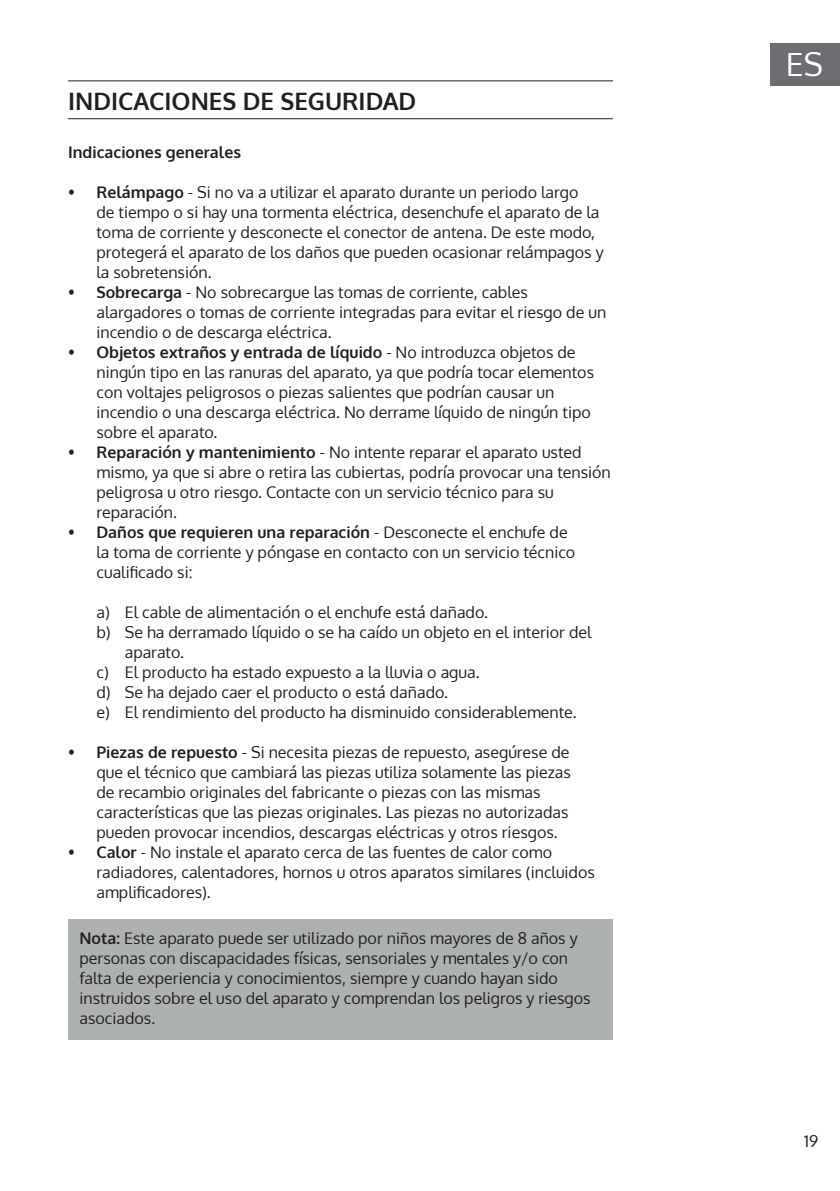
<style>
.page{position:relative;width:840px;height:1191px;background:#fff}
.page>*{position:absolute;margin:0;border:0;box-sizing:border-box;transform-origin:0 0}
.t1{font:32px "Oxygen";color:#fff}
.t2{font:700 24px "Oxygen";color:#231f20}
.t3{font:16px/20px "Oxygen";color:#231f20}
.t4{font:700 16px "Oxygen";color:#231f20}
.s1{font-weight:700}
</style>
<div class="page">
<div style="left:770px;top:43px;width:69px;height:42px;background:#6c6d70"></div>
<hr style="left:68px;top:80px;width:544px;height:1px;background:#231f20">
<hr style="left:68px;top:118px;width:544px;height:1px;background:#231f20">
<div style="left:68px;top:919px;width:544px;height:120px;background:#aeb1b1"></div>
<h2 class="t2" style="left:68px;top:86px;width:349px">INDICACIONES DE SEGURIDAD</h2>
<p class="t4" style="left:68px;top:142px;width:174px">Indicaciones generales</p>
<p class="t3" style="left:96px;top:182px;width:508px;text-indent:-28px">• <span class="s1">Relámpago</span> - Si no va a utilizar el aparato durante un periodo largo<br>de tiempo o si hay una tormenta eléctrica, desenchufe el aparato de la toma de corriente y desconecte el conector de antena. De este modo, protegerá el aparato de los daños que pueden ocasionar relámpagos y la sobretensión.</p>
<p class="t3" style="left:96px;top:282px;width:511px;text-indent:-28px">• <span class="s1">Sobrecarga</span> - No sobrecargue las tomas de corriente, cables alargadores o tomas de corriente integradas para evitar el riesgo de un incendio o de descarga eléctrica.</p>
<p class="t3" style="left:96px;top:342px;width:499px;text-indent:-28px">• <span class="s1">Objetos extraños y entrada de líquido</span> - No introduzca objetos de ningún tipo en las ranuras del aparato, ya que podría tocar elementos con voltajes peligrosos o piezas salientes que podrían causar un incendio o una descarga eléctrica. No derrame líquido de ningún tipo sobre el aparato.</p>
<p class="t3" style="left:96px;top:442px;width:515px;text-indent:-28px">• <span class="s1">Reparación y mantenimiento</span> - No intente reparar el aparato usted mismo, ya que si abre o retira las cubiertas, podría provocar una tensión peligrosa u otro riesgo. Contacte con un servicio técnico para su reparación.</p>
<p class="t3" style="left:96px;top:522px;width:480px;text-indent:-28px">• <span class="s1">Daños que requieren una reparación</span> - Desconecte el enchufe de la toma de corriente y póngase en contacto con un servicio técnico cualificado si:</p>
<p class="t3" style="left:96px;top:602px;width:393px">a) El cable de alimentación o el enchufe está dañado.</p>
<p class="t3" style="left:96px;top:622px;width:496px">b) Se ha derramado líquido o se ha caído un objeto en el interior del</p>
<p class="t3" style="left:125px;top:642px;width:60px">aparato.</p>
<p class="t3" style="left:96px;top:662px;width:384px">c) El producto ha estado expuesto a la lluvia o agua.</p>
<p class="t3" style="left:96px;top:682px;width:353px">d) Se ha dejado caer el producto o está dañado.</p>
<p class="t3" style="left:96px;top:702px;width:481px">e) El rendimiento del producto ha disminuido considerablemente.</p>
<p class="t3" style="left:96px;top:742px;width:475px;text-indent:-28px">• <span class="s1">Piezas de repuesto</span> - Si necesita piezas de repuesto, asegúrese de que el técnico que cambiará las piezas utiliza solamente las piezas de recambio originales del fabricante o piezas con las mismas características que las piezas originales. Las piezas no autorizadas pueden provocar incendios, descargas eléctricas y otros riesgos.</p>
<p class="t3" style="left:96px;top:842px;width:499px;text-indent:-28px">• <span class="s1">Calor</span> - No instale el aparato cerca de las fuentes de calor como radiadores, calentadores, hornos u otros aparatos similares (incluidos amplificadores).</p>
<p class="t3" style="left:79px;top:928px;width:512px"><span class="s1">Nota:</span> Este aparato puede ser utilizado por niños mayores de 8 años y personas con discapacidades físicas, sensoriales y mentales y/o con falta de experiencia y conocimientos, siempre y cuando hayan sido instruidos sobre el uso del aparato y comprendan los peligros y riesgos asociados.</p>
<h1 class="t1" style="left:785px;top:43px;width:39px">ES</h1>
<p class="t3" style="left:803px;top:1130px;width:15px">19</p>
</div>
